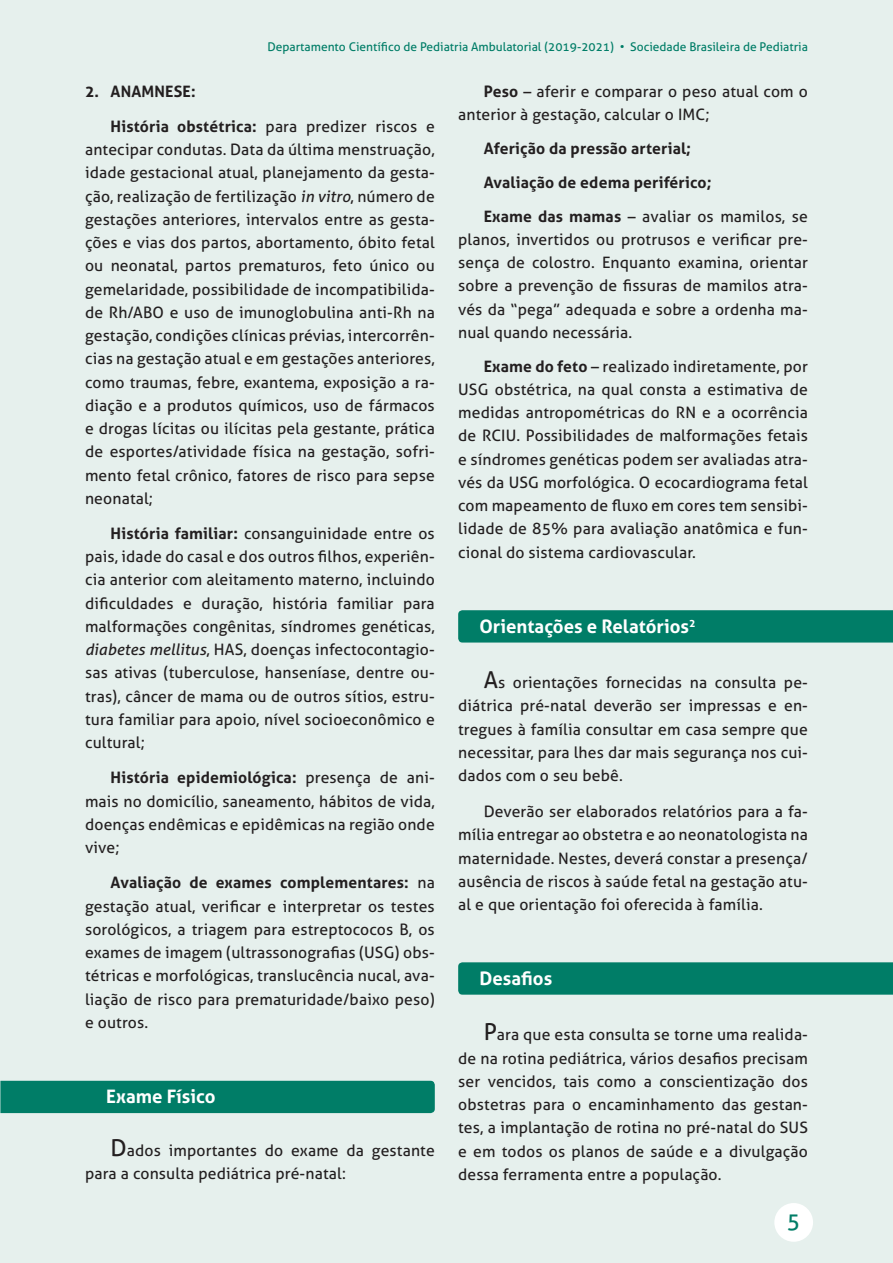
<style>
.page{position:relative;width:893px;height:1263px;background:#e6f0ed}
.page>*{position:absolute;margin:0;border:0;box-sizing:border-box;transform-origin:0 0}
.t1{font:22.5px "Aller";color:#007d67}
.t2{font:700 18.6px "Aller";color:#fff}
.t3{font:15.75px/23.2px "Aller";letter-spacing:.01em;color:#231f20;text-align:justify}
.t4{font:700 15.75px/33.9px "Aller";letter-spacing:.01em;color:#231f20}
.t5{font:12px "Aller";color:#007d67}
.s1{font-weight:700}
.s2{font-style:italic}
.s3{font-size:23.25px}
.s4{font-weight:400}
</style>
<div class="page">
<div style="left:774px;top:1203px;width:39px;height:39px;background:#fff;border-radius:50%"></div>
<div style="left:458px;top:610px;width:435px;height:32px;background:#007d67"></div>
<div style="left:458px;top:962px;width:435px;height:33px;background:#007d67"></div>
<div style="left:0;top:1081px;width:435px;height:32px;background:#007d67"></div>
<p class="t5" style="left:267px;top:39px;width:542px">Departamento Científico de Pediatria Ambulatorial (2019-2021) • Sociedade Brasileira de Pediatria</p>
<p class="t4" style="left:85px;top:74px;width:112px">2. ANAMNESE:</p>
<p class="t3" style="left:85px;top:115px;width:351px;text-indent:26px"><span class="s1">História obstétrica:</span> para predizer riscos e antecipar condutas. Data da última menstruação, idade gestacional atual, planejamento da gesta&shy;ção, realização de fertilização <span class="s2">in vitro</span>, número de gestações anteriores, intervalos entre as gesta&shy;ções e vias dos partos, abortamento, óbito fetal ou neonatal, partos prematuros, feto único ou gemelaridade, possibilidade de incompatibilida&shy;de Rh/ABO e uso de imunoglobulina anti-Rh na gestação, condições clínicas prévias, intercorrên&shy;cias na gestação atual e em gestações anteriores, como traumas, febre, exantema, exposição a ra&shy;diação e a produtos químicos, uso de fármacos e drogas lícitas ou ilícitas pela gestante, prática de esportes/atividade física na gestação, sofri&shy;mento fetal crônico, fatores de risco para sepse neonatal;</p>
<p class="t3" style="left:85px;top:522px;width:351px;text-indent:26px"><span class="s1">História familiar:</span> consanguinidade entre os pais, idade do casal e dos outros filhos, experiên&shy;cia anterior com aleitamento materno, incluindo dificuldades e duração, história familiar para malformações congênitas, síndromes genéticas, <span class="s2">diabetes mellitus</span>, HAS, doenças infectocontagio&shy;sas ativas (tuberculose, hanseníase, dentre ou&shy;tras), câncer de mama ou de outros sítios, estru&shy;tura familiar para apoio, nível socioeconômico e cultural;</p>
<p class="t3" style="left:85px;top:766px;width:351px;text-indent:26px"><span class="s1">História epidemiológica:</span> presença de ani&shy;mais no domicílio, saneamento, hábitos de vida, doenças endêmicas e epidêmicas na região onde vive;</p>
<p class="t3" style="left:85px;top:871px;width:351px;text-indent:26px"><span class="s1">Avaliação de exames complementares:</span> na gestação atual, verificar e interpretar os testes sorológicos, a triagem para estreptococos B, os exames de imagem (ultrassonografias (USG) obs&shy;tétricas e morfológicas, translucência nucal, ava&shy;liação de risco para prematuridade/baixo peso) e outros.</p>
<p class="t2" style="left:106px;top:1085px;width:111px">Exame Físico</p>
<p class="t3" style="left:85px;top:1139px;width:351px;text-indent:26px"><span class="s3">D</span>ados importantes do exame da gestante para a consulta pediátrica pré-natal:</p>
<p class="t3" style="left:458px;top:79px;width:351px;text-indent:26px"><span class="s1">Peso</span> – aferir e comparar o peso atual com o anterior à gestação, calcular o IMC;</p>
<p class="t4" style="left:484px;top:131px;width:326px">Aferição da pressão arterial;<br>Avaliação de edema periférico;<br>Exame das mamas <span class="s4">– avaliar os mamilos, se</span></p>
<p class="t3" style="left:458px;top:228px;width:351px">planos, invertidos ou protrusos e verificar pre&shy;sença de colostro. Enquanto examina, orientar sobre a prevenção de fissuras de mamilos atra&shy;vés da “pega” adequada e sobre a ordenha ma&shy;nual quando necessária.</p>
<p class="t3" style="left:458px;top:354px;width:351px;text-indent:26px"><span class="s1">Exame do feto</span> – realizado indiretamente, por USG obstétrica, na qual consta a estimativa de medidas antropométricas do RN e a ocorrência de RCIU. Possibilidades de malformações fetais e síndromes genéticas podem ser avaliadas atra&shy;vés da USG morfológica. O ecocardiograma fetal com mapeamento de fluxo em cores tem sensibi&shy;lidade de 85% para avaliação anatômica e fun&shy;cional do sistema cardiovascular.</p>
<p class="t2" style="left:479px;top:615px;width:218px">Orientações e Relatórios<sup>2</sup></p>
<p class="t3" style="left:458px;top:671px;width:351px;text-indent:26px"><span class="s3">A</span>s orientações fornecidas na consulta pe&shy;diátrica pré-natal deverão ser impressas e en&shy;tregues à família consultar em casa sempre que necessitar, para lhes dar mais segurança nos cui&shy;dados com o seu bebê.</p>
<p class="t3" style="left:458px;top:800px;width:351px;text-indent:26px">Deverão ser elaborados relatórios para a fa&shy;mília entregar ao obstetra e ao neonatologista na maternidade. Nestes, deverá constar a presença/ ausência de riscos à saúde fetal na gestação atu&shy;al e que orientação foi oferecida à família.</p>
<p class="t2" style="left:479px;top:967px;width:74px">Desafios</p>
<p class="t3" style="left:458px;top:1023px;width:351px;text-indent:26px"><span class="s3">P</span>ara que esta consulta se torne uma realida&shy;de na rotina pediátrica, vários desafios precisam ser vencidos, tais como a conscientização dos obstetras para o encaminhamento das gestan&shy;tes, a implantação de rotina no pré-natal do SUS e em todos os planos de saúde e a divulgação dessa ferramenta entre a população.</p>
<h1 class="t1" style="left:787px;top:1207px;width:15px">5</h1>
</div>
